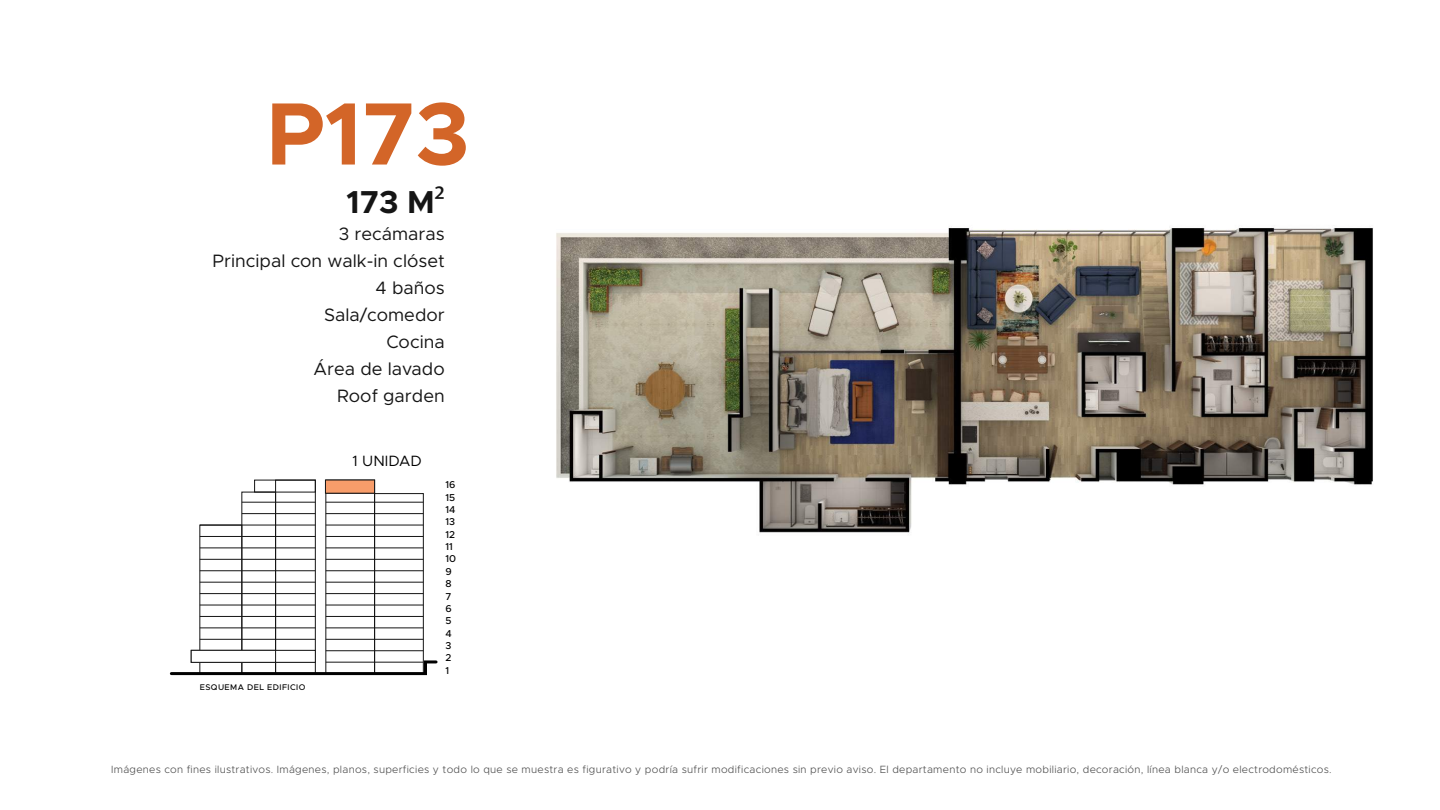
<style>
.page{position:relative;width:1440px;height:810px;background:#fff}
.page>*{position:absolute;margin:0;border:0;box-sizing:border-box;transform-origin:0 0}
.t1{font:700 88.88px "Metropolis";color:#d36528}
.t2{font:700 31.88px "Metropolis";color:#151515}
.t3{font:18px/27px "Metropolis";color:#151515;text-align:right}
.t4{font:15px "Metropolis";color:#010101}
.t5{font:300 10.5px "Metropolis";letter-spacing:.025em;color:#4d4d4d}
.t6{font:500 10.05px/12.4px "Metropolis";color:#010101}
.t7{font:500 8.25px "Metropolis";letter-spacing:.05em;color:#010101}
.s1{font-family:"Myriad Pro";font-weight:400}
</style>
<div class="page">
<img style="left:556px;top:227px;width:817px;height:306px">
<hr style="left:326px;top:650px;width:49px;height:1px;background:#151515">
<hr style="left:326px;top:639px;width:49px;height:1px;background:#151515">
<hr style="left:326px;top:628px;width:49px;height:1px;background:#151515">
<hr style="left:326px;top:616px;width:49px;height:1px;background:#151515">
<hr style="left:326px;top:605px;width:49px;height:1px;background:#151515">
<hr style="left:326px;top:593px;width:49px;height:1px;background:#151515">
<hr style="left:326px;top:582px;width:49px;height:1px;background:#151515">
<hr style="left:326px;top:570px;width:49px;height:1px;background:#151515">
<hr style="left:326px;top:559px;width:49px;height:1px;background:#151515">
<hr style="left:326px;top:548px;width:49px;height:1px;background:#151515">
<hr style="left:326px;top:536px;width:49px;height:1px;background:#151515">
<hr style="left:326px;top:525px;width:49px;height:1px;background:#151515">
<hr style="left:326px;top:513px;width:49px;height:1px;background:#151515">
<hr style="left:326px;top:502px;width:49px;height:1px;background:#151515">
<div style="left:374px;top:493px;width:50px;height:181px;border:1px solid #151515"></div>
<hr style="left:375px;top:650px;width:48px;height:1px;background:#151515">
<hr style="left:375px;top:639px;width:48px;height:1px;background:#151515">
<hr style="left:375px;top:628px;width:48px;height:1px;background:#151515">
<hr style="left:375px;top:616px;width:48px;height:1px;background:#151515">
<hr style="left:375px;top:605px;width:48px;height:1px;background:#151515">
<hr style="left:375px;top:593px;width:48px;height:1px;background:#151515">
<hr style="left:375px;top:582px;width:48px;height:1px;background:#151515">
<hr style="left:375px;top:570px;width:48px;height:1px;background:#151515">
<hr style="left:375px;top:559px;width:48px;height:1px;background:#151515">
<hr style="left:375px;top:548px;width:48px;height:1px;background:#151515">
<hr style="left:375px;top:536px;width:48px;height:1px;background:#151515">
<hr style="left:375px;top:525px;width:48px;height:1px;background:#151515">
<hr style="left:375px;top:513px;width:48px;height:1px;background:#151515">
<hr style="left:375px;top:502px;width:48px;height:1px;background:#151515">
<div style="left:275px;top:480px;width:41px;height:194px;border:1px solid #151515"></div>
<div style="left:254px;top:480px;width:62px;height:12px;border:1px solid #151515"></div>
<hr style="left:276px;top:639px;width:39px;height:1px;background:#151515">
<hr style="left:276px;top:628px;width:39px;height:1px;background:#151515">
<hr style="left:276px;top:616px;width:39px;height:1px;background:#151515">
<hr style="left:276px;top:605px;width:39px;height:1px;background:#151515">
<hr style="left:276px;top:593px;width:39px;height:1px;background:#151515">
<hr style="left:276px;top:582px;width:39px;height:1px;background:#151515">
<hr style="left:276px;top:570px;width:39px;height:1px;background:#151515">
<hr style="left:276px;top:559px;width:39px;height:1px;background:#151515">
<hr style="left:276px;top:548px;width:39px;height:1px;background:#151515">
<hr style="left:276px;top:536px;width:39px;height:1px;background:#151515">
<hr style="left:276px;top:525px;width:39px;height:1px;background:#151515">
<hr style="left:276px;top:513px;width:39px;height:1px;background:#151515">
<hr style="left:276px;top:502px;width:39px;height:1px;background:#151515">
<div style="left:241px;top:492px;width:35px;height:182px;border:1px solid #151515"></div>
<hr style="left:242px;top:639px;width:34px;height:1px;background:#151515">
<hr style="left:242px;top:628px;width:34px;height:1px;background:#151515">
<hr style="left:242px;top:616px;width:34px;height:1px;background:#151515">
<hr style="left:242px;top:605px;width:34px;height:1px;background:#151515">
<hr style="left:242px;top:593px;width:34px;height:1px;background:#151515">
<hr style="left:242px;top:582px;width:34px;height:1px;background:#151515">
<hr style="left:242px;top:570px;width:34px;height:1px;background:#151515">
<hr style="left:242px;top:559px;width:34px;height:1px;background:#151515">
<hr style="left:242px;top:548px;width:34px;height:1px;background:#151515">
<hr style="left:242px;top:536px;width:34px;height:1px;background:#151515">
<hr style="left:242px;top:525px;width:34px;height:1px;background:#151515">
<hr style="left:242px;top:513px;width:34px;height:1px;background:#151515">
<hr style="left:242px;top:502px;width:34px;height:1px;background:#151515">
<div style="left:199px;top:525px;width:43px;height:149px;border:1px solid #151515"></div>
<hr style="left:200px;top:639px;width:42px;height:1px;background:#151515">
<hr style="left:200px;top:628px;width:42px;height:1px;background:#151515">
<hr style="left:200px;top:616px;width:42px;height:1px;background:#151515">
<hr style="left:200px;top:605px;width:42px;height:1px;background:#151515">
<hr style="left:200px;top:593px;width:42px;height:1px;background:#151515">
<hr style="left:200px;top:582px;width:42px;height:1px;background:#151515">
<hr style="left:200px;top:570px;width:42px;height:1px;background:#151515">
<hr style="left:200px;top:559px;width:42px;height:1px;background:#151515">
<hr style="left:200px;top:548px;width:42px;height:1px;background:#151515">
<hr style="left:200px;top:536px;width:42px;height:1px;background:#151515">
<hr style="left:200px;top:525px;width:42px;height:1px;background:#151515">
<div style="left:191px;top:650px;width:125px;height:13px;background:#fff;border:1px solid #151515"></div>
<div style="left:191px;top:650px;width:85px;height:13px;background:#fff;border:1px solid #151515"></div>
<svg style="left:169px;top:659px;width:269px;height:17px"></svg>
<div style="left:325px;top:480px;width:50px;height:14px;background:#f89d6a;border:1px solid #151515"></div>
<h1 class="t1" style="left:266px;top:78px;width:205px">P173</h1>
<h2 class="t2" style="left:347px;top:182px;width:100px">173 M<span class="s1">²</span></h2>
<h3 class="t3" style="left:213px;top:220px;width:234px">3 recámaras<br>Principal con walk-in clóset<br>4 baños<br>Sala/comedor<br>Cocina<br>Área de lavado<br>Roof garden</h3>
<p class="t7" style="left:200px;top:682px;width:107px">ESQUEMA DEL EDIFICIO</p>
<h3 class="t4" style="left:353px;top:451px;width:71px">1 UNIDAD</h3>
<p class="t6" style="left:445px;top:479px;width:12px">16<br>15<br>14<br>13<br>12<br>11<br>10<br>9<br>8<br>7<br>6<br>5<br>4<br>3<br>2<br>1</p>
<p class="t5" style="left:111px;top:763px;width:1222px">Imágenes con fines ilustrativos. Imágenes, planos, superficies y todo lo que se muestra es figurativo y podría sufrir modificaciones sin previo aviso. El departamento no incluye mobiliario, decoración, línea blanca y/o electrodomésticos.</p>
</div>
